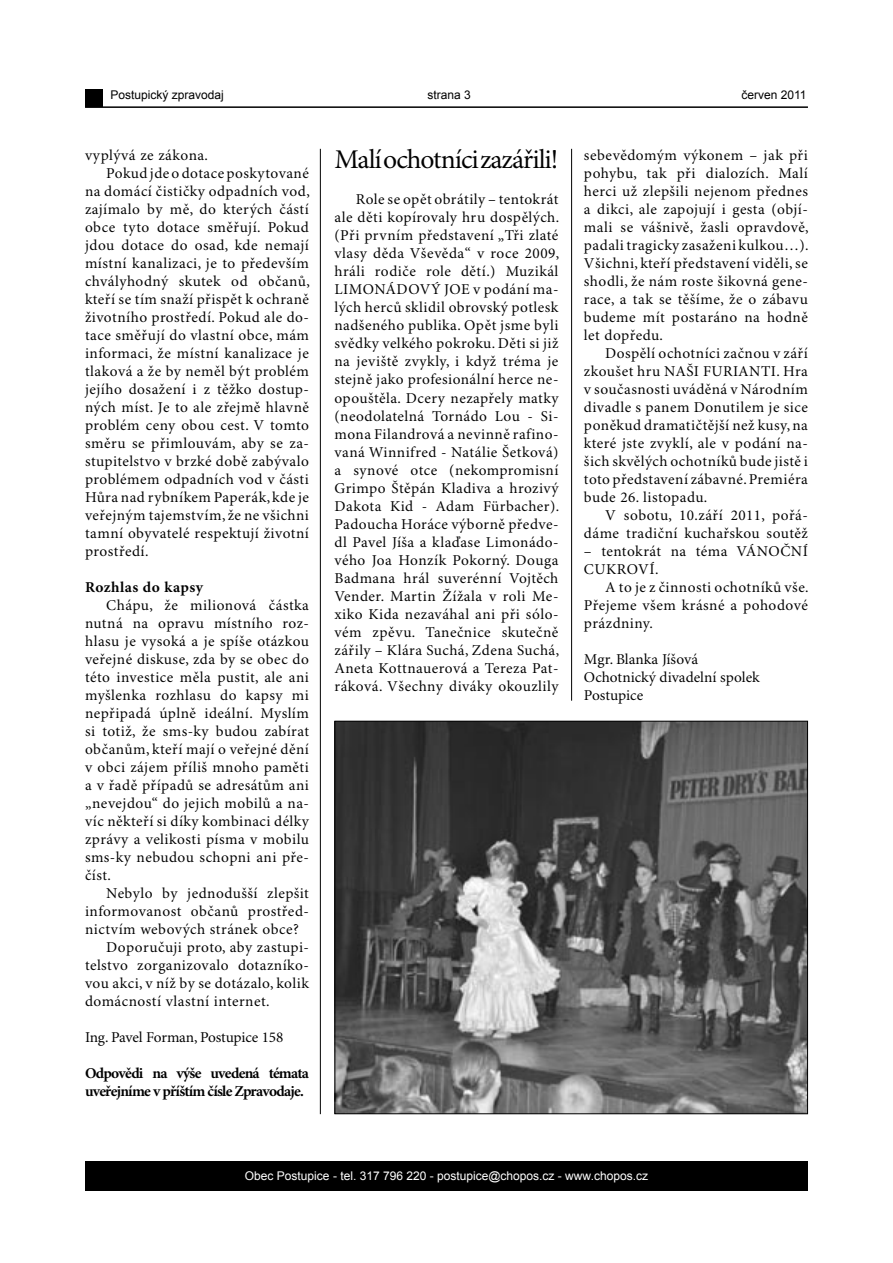
<style>
.page{position:relative;width:893px;height:1263px;background:#fff}
.page>*{position:absolute;margin:0;border:0;box-sizing:border-box;transform-origin:0 0}
.t1{font:27px "Minion Pro";letter-spacing:-.04em;color:#000}
.t2{font:15px/18px "Minion Pro";letter-spacing:.03em;color:#000;text-align:justify}
.t3{font:700 15px/18px "Minion Pro";letter-spacing:-.05em;color:#000}
.t4{font:15px/18px "Minion Pro";color:#000}
.t5{font:15px "Minion Pro";letter-spacing:-.015em;color:#000}
.t6{font:700 15px "Minion Pro";letter-spacing:.035em;color:#000}
.t7{font:12px "Arial";color:#fff}
.t8{font:12px "Arial";color:#000}
</style>
<div class="page">
<div style="left:85px;top:1161px;width:723px;height:30px;background:#000"></div>
<div style="left:85px;top:89px;width:18px;height:18px;background:#000"></div>
<hr style="left:85px;top:106px;width:723px;height:2px;background:#000">
<hr style="left:320px;top:149px;width:1px;height:965px;background:#000">
<hr style="left:571px;top:149px;width:1px;height:552px;background:#000">
<img style="left:336px;top:723px;width:470px;height:389px">
<p class="t8" style="left:111px;top:87px;width:115px">Postupický zpravodaj</p>
<p class="t8" style="left:427px;top:87px;width:45px">strana 3</p>
<p class="t8" style="left:741px;top:87px;width:67px">červen 2011</p>
<p class="t2" style="left:85px;top:146px;width:125px">vyplývá ze zákona.</p>
<p class="t2" style="left:106px;top:164px;width:204px">Pokud jde o dotace poskytované</p>
<p class="t2" style="left:85px;top:182px;width:226px">na domácí čističky odpadních vod,</p>
<p class="t2" style="left:85px;top:200px;width:225px">zajímalo by mě, do kterých částí</p>
<p class="t2" style="left:85px;top:218px;width:225px">obce tyto dotace směřují. Pokud</p>
<p class="t2" style="left:85px;top:236px;width:225px">jdou dotace do osad, kde nemají</p>
<p class="t2" style="left:85px;top:254px;width:225px">místní kanalizaci, je to především</p>
<p class="t2" style="left:85px;top:272px;width:226px">chvályhodný skutek od občanů,</p>
<p class="t2" style="left:85px;top:290px;width:225px">kteří se tím snaží přispět k ochraně</p>
<p class="t2" style="left:85px;top:308px;width:225px">životního prostředí. Pokud ale do-</p>
<p class="t2" style="left:85px;top:326px;width:225px">tace směřují do vlastní obce, mám</p>
<p class="t2" style="left:85px;top:344px;width:225px">informaci, že místní kanalizace je</p>
<p class="t2" style="left:85px;top:362px;width:225px">tlaková a že by neměl být problém</p>
<p class="t2" style="left:85px;top:380px;width:225px">jejího dosažení i z těžko dostup-</p>
<p class="t2" style="left:85px;top:398px;width:225px">ných míst. Je to ale zřejmě hlavně</p>
<p class="t2" style="left:85px;top:416px;width:225px">problém ceny obou cest. V tomto</p>
<p class="t2" style="left:85px;top:434px;width:225px">směru se přimlouvám, aby se za-</p>
<p class="t2" style="left:85px;top:452px;width:225px">stupitelstvo v brzké době zabývalo</p>
<p class="t2" style="left:85px;top:470px;width:225px">problémem odpadních vod v části</p>
<p class="t2" style="left:85px;top:488px;width:225px">Hůra nad rybníkem Paperák, kde je</p>
<p class="t2" style="left:85px;top:506px;width:225px">veřejným tajemstvím, že ne všichni</p>
<p class="t2" style="left:85px;top:524px;width:225px">tamní obyvatelé respektují životní</p>
<p class="t2" style="left:85px;top:542px;width:65px">prostředí.</p>
<p class="t6" style="left:85px;top:578px;width:120px">Rozhlas do kapsy</p>
<p class="t2" style="left:85px;top:596px;width:225px;text-indent:21px">Chápu, že milionová částka nutná na opravu místního roz&shy;hlasu je vysoká a je spíše otázkou veřejné diskuse, zda by se obec do této investice měla pustit, ale ani myšlenka rozhlasu do kapsy mi nepřipadá úplně ideální. Myslím si totiž, že sms-ky budou zabírat občanům, kteří mají o veřejné dění v obci zájem příliš mnoho paměti a v řadě případů se adresátům ani „nevejdou“ do jejich mobilů a na&shy;víc někteří si díky kombinaci délky zprávy a velikosti písma v mobilu sms-ky nebudou schopni ani pře&shy;číst.</p>
<p class="t2" style="left:106px;top:884px;width:204px">Nebylo by jednodušší zlepšit</p>
<p class="t2" style="left:85px;top:902px;width:225px">informovanost občanů prostřed-</p>
<p class="t2" style="left:85px;top:920px;width:215px">nictvím webových stránek obce?</p>
<p class="t2" style="left:106px;top:938px;width:204px">Doporučuji proto, aby zastupi-</p>
<p class="t2" style="left:85px;top:956px;width:225px">telstvo zorganizovalo dotazníko-</p>
<p class="t2" style="left:85px;top:974px;width:225px">vou akci, v níž by se dotázalo, kolik</p>
<p class="t2" style="left:85px;top:992px;width:186px">domácností vlastní internet.</p>
<p class="t5" style="left:85px;top:1028px;width:200px">Ing. Pavel Forman, Postupice 158</p>
<p class="t3" style="left:85px;top:1064px;width:225px">Odpovědi na výše uvedená témata uveřejníme v příštím čísle Zpravodaje.</p>
<h1 class="t1" style="left:334px;top:144px;width:225px">Malí ochotníci zazářili!</h1>
<p class="t2" style="left:334px;top:191px;width:226px;text-indent:21px">Role se opět obrátily – tentokrát ale děti kopírovaly hru dospělých. (Při prvním představení „Tři zlaté vlasy děda Vševěda“ v roce 2009, hráli rodiče role dětí.) Muzikál LIMONÁDOVÝ JOE v podání ma&shy;lých herců sklidil obrovský potlesk nadšeného publika. Opět jsme byli svědky velkého pokroku. Děti si již na jeviště zvykly, i když tréma je stejně jako profesionální herce ne&shy;opouštěla. Dcery nezapřely matky (neodolatelná Tornádo Lou - Si&shy;mona Filandrová a nevinně rafino&shy;vaná Winnifred - Natálie Šetková) a synové otce (nekompromisní Grimpo Štěpán Kladiva a hrozivý Dakota Kid - Adam Fürbacher).<br>Padoucha Horáce výborně předve&shy;dl Pavel Jíša a klaďase Limonádo&shy;vého Joa Honzík Pokorný. Douga Badmana hrál suverénní Vojtěch Vender. Martin Žížala v roli Me&shy;xiko Kida nezaváhal ani při sólo&shy;vém zpěvu. Tanečnice skutečně zářily – Klára Suchá, Zdena Suchá, Aneta Kottnauerová a Tereza Pat&shy;ráková. Všechny diváky okouzlily</p>
<p class="t2" style="left:584px;top:146px;width:226px">sebevědomým výkonem – jak při pohybu, tak při dialozích. Malí herci už zlepšili nejenom přednes a dikci, ale zapojují i gesta (objí&shy;mali se vášnivě, žasli opravdově, padali tragicky zasaženi kulkou…).<br>Všichni, kteří představení viděli, se shodli, že nám roste šikovná gene&shy;race, a tak se těšíme, že o zábavu budeme mít postaráno na hodně let dopředu.</p>
<p class="t2" style="left:584px;top:344px;width:225px;text-indent:21px">Dospělí ochotníci začnou v září zkoušet hru NAŠI FURIANTI. Hra v současnosti uváděná v Národním divadle s panem Donutilem je sice poněkud dramatičtější než kusy, na které jste zvyklí, ale v podání na&shy;šich skvělých ochotníků bude jistě i toto představení zábavné. Premiéra bude 26. listopadu.</p>
<p class="t2" style="left:584px;top:506px;width:225px;text-align:right">V sobotu, 10.září 2011, pořá&shy;dáme tradiční kuchařskou soutěž</p>
<p class="t2" style="left:584px;top:542px;width:225px">– tentokrát na téma VÁNOČNÍ<br>CUKROVÍ.</p>
<p class="t2" style="left:584px;top:578px;width:226px;text-indent:21px">A to je z činnosti ochotníků vše.<br>Přejeme všem krásné a pohodové prázdniny.</p>
<p class="t4" style="left:584px;top:650px;width:177px">Mgr. Blanka Jíšová<br>Ochotnický divadelní spolek<br>Postupice</p>
<p class="t7" style="left:245px;top:1168px;width:405px">Obec Postupice - tel. 317 796 220 - postupice@chopos.cz - www.chopos.cz</p>
</div>
